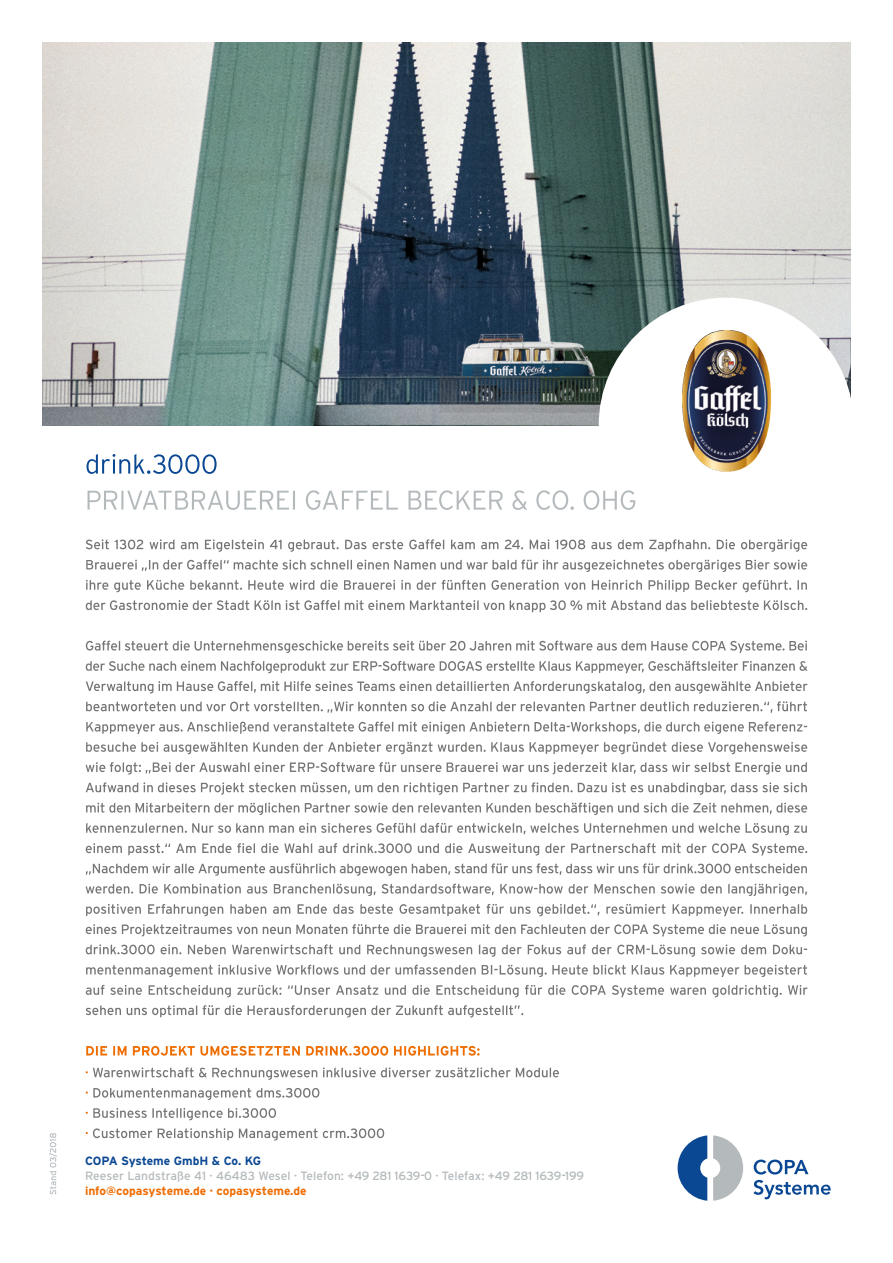
<style>
.page{position:relative;width:893px;height:1263px;background:#fff}
.page>*{position:absolute;margin:0;border:0;box-sizing:border-box;transform-origin:0 0}
.t1{font:12px "Interstate";letter-spacing:-.005em;color:#b4b9bc}
.t2{font:700 12px "Interstate";letter-spacing:-.01em;color:#ef6c00}
.t3{font:700 12px "Interstate";letter-spacing:-.015em;color:#0b4893}
.s1{font-size:12.75px}
</style>
<div class="page">
<img style="left:43px;top:43px;width:807px;height:382px">
<div style="left:599px;top:298px;width:255px;height:255px;background:#fff;border-radius:50%"></div>
<img style="left:682px;top:330px;width:44px;height:142px">
<svg style="left:88px;top:490px;width:547px;height:20px"></svg>
<svg style="left:87px;top:454px;width:130px;height:20px"></svg>
<svg style="left:86px;top:1128px;width:298px;height:12px"></svg>
<svg style="left:86px;top:1108px;width:190px;height:12px"></svg>
<svg style="left:86px;top:1088px;width:233px;height:12px"></svg>
<svg style="left:86px;top:1067px;width:473px;height:13px"></svg>
<svg style="left:86px;top:1046px;width:394px;height:10px"></svg>
<svg style="left:86px;top:1005px;width:437px;height:12px"></svg>
<svg style="left:86px;top:985px;width:721px;height:12px"></svg>
<svg style="left:86px;top:965px;width:721px;height:12px"></svg>
<svg style="left:86px;top:944px;width:721px;height:13px"></svg>
<svg style="left:86px;top:924px;width:721px;height:12px"></svg>
<svg style="left:86px;top:904px;width:721px;height:12px"></svg>
<svg style="left:86px;top:884px;width:721px;height:12px"></svg>
<svg style="left:86px;top:863px;width:721px;height:13px"></svg>
<svg style="left:86px;top:843px;width:721px;height:12px"></svg>
<svg style="left:86px;top:823px;width:721px;height:12px"></svg>
<svg style="left:86px;top:803px;width:721px;height:12px"></svg>
<svg style="left:86px;top:782px;width:721px;height:13px"></svg>
<svg style="left:86px;top:762px;width:721px;height:12px"></svg>
<svg style="left:86px;top:742px;width:721px;height:12px"></svg>
<svg style="left:86px;top:722px;width:721px;height:12px"></svg>
<svg style="left:86px;top:701px;width:721px;height:12px"></svg>
<svg style="left:86px;top:681px;width:721px;height:12px"></svg>
<svg style="left:86px;top:661px;width:721px;height:12px"></svg>
<svg style="left:86px;top:641px;width:721px;height:12px"></svg>
<svg style="left:86px;top:600px;width:721px;height:12px"></svg>
<svg style="left:86px;top:580px;width:721px;height:12px"></svg>
<svg style="left:86px;top:560px;width:721px;height:12px"></svg>
<svg style="left:86px;top:539px;width:721px;height:13px"></svg>
<svg style="left:49px;top:1133px;width:8px;height:61px"></svg>
<svg style="left:753px;top:1180px;width:78px;height:19px"></svg>
<svg style="left:754px;top:1159px;width:54px;height:15px"></svg>
<svg style="left:678px;top:1135px;width:29px;height:66px"></svg>
<svg style="left:713px;top:1135px;width:30px;height:66px"></svg>
<p class="t3" style="left:85px;top:1154px;width:178px">COPA Systeme GmbH &amp; Co. KG</p>
<p class="t1" style="left:85px;top:1169px;width:501px">Reeser Landstraße 41 · 46483 Wesel · Telefon: +49 281 1639<span class="s1">-</span>0 · Telefax: +49 281 1639<span class="s1">-</span>199</p>
<p class="t2" style="left:85px;top:1184px;width:223px">info@copasysteme.de · copasysteme.de</p>
</div>
